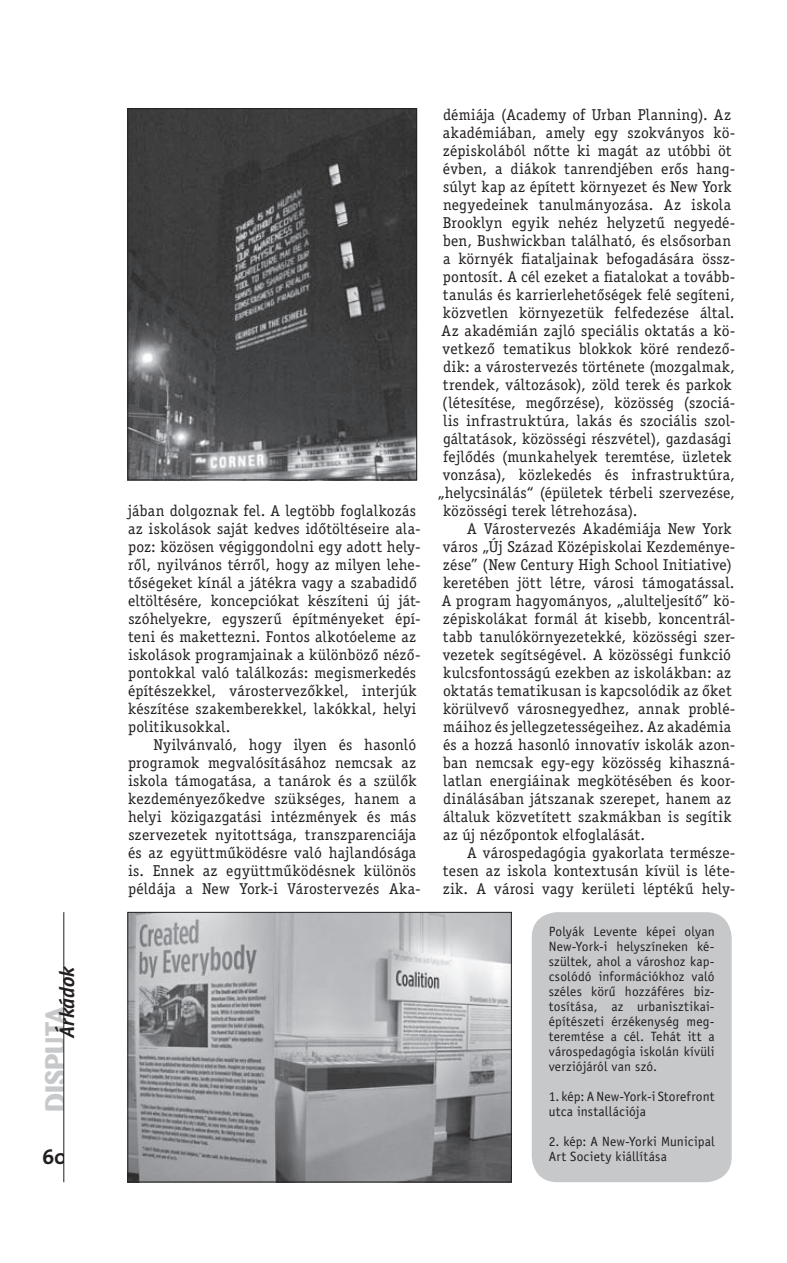
<style>
.page{position:relative;width:787px;height:1263px;background:#fff}
.page>*{position:absolute;margin:0;border:0;box-sizing:border-box;transform-origin:0 0}
.t1{font:700 29.25px "Barmeno H";color:#c7c8ca}
.t2{font:700 21px "Thesis H";color:#231f20}
.t3{font:15.75px "ITC Officina Serif Std Book H";letter-spacing:.01em;color:#231f20}
.t4{font:13.5px/15px "ITC Officina Sans Std Book H";letter-spacing:.01em;color:#231f20}
</style>
<div class="page">
<hr style="left:64px;top:912px;width:1px;height:270px;background:#231f20">
<div style="left:531px;top:912px;width:200px;height:270px;background:#c7c8ca;border-radius:26px"></div>
<img style="left:130px;top:110px;width:285px;height:368px">
<div style="left:128px;top:108px;width:289px;height:372px;border:1px solid #231f20"></div>
<img style="left:130px;top:914px;width:379px;height:266px">
<div style="left:128px;top:912px;width:383px;height:270px;border:1px solid #231f20"></div>
<p class="t1" style="left:38px;top:1112px;width:147px;rotate:-90deg">DISPUTA<sub>Árkádok</sub></p>
<p class="t2" style="left:42px;top:1139px;width:26px">60</p>
<p class="t3" style="left:128px;top:502px;width:289px">jában dolgoznak fel. A legtöbb foglalkozás</p>
<p class="t3" style="left:128px;top:520px;width:294px">az iskolások saját kedves időtöltéseire ala-</p>
<p class="t3" style="left:128px;top:538px;width:294px">poz: közösen végiggondolni egy adott hely-</p>
<p class="t3" style="left:128px;top:556px;width:294px">ről, nyilvános térről, hogy az milyen lehe-</p>
<p class="t3" style="left:128px;top:574px;width:290px">tőségeket kínál a játékra vagy a szabadidő</p>
<p class="t3" style="left:128px;top:592px;width:294px">eltöltésére, koncepciókat készíteni új ját-</p>
<p class="t3" style="left:128px;top:610px;width:294px">szóhelyekre, egyszerű építményeket épí-</p>
<p class="t3" style="left:128px;top:628px;width:290px">teni és makettezni. Fontos alkotóeleme az</p>
<p class="t3" style="left:128px;top:646px;width:294px">iskolások programjainak a különböző néző-</p>
<p class="t3" style="left:128px;top:664px;width:289px">pontokkal való találkozás: megismerkedés</p>
<p class="t3" style="left:128px;top:682px;width:290px">építészekkel, várostervezőkkel, interjúk</p>
<p class="t3" style="left:128px;top:700px;width:290px">készítése szakemberekkel, lakókkal, helyi</p>
<p class="t3" style="left:128px;top:718px;width:104px">politikusokkal.</p>
<p class="t3" style="left:154px;top:736px;width:264px">Nyilvánvaló, hogy ilyen és hasonló</p>
<p class="t3" style="left:128px;top:754px;width:289px">programok megvalósításához nemcsak az</p>
<p class="t3" style="left:128px;top:772px;width:290px">iskola támogatása, a tanárok és a szülők</p>
<p class="t3" style="left:128px;top:790px;width:289px">kezdeményezőkedve szükséges, hanem a</p>
<p class="t3" style="left:128px;top:808px;width:289px">helyi közigazgatási intézmények és más</p>
<p class="t3" style="left:128px;top:826px;width:289px">szervezetek nyitottsága, transzparenciája</p>
<p class="t3" style="left:128px;top:844px;width:289px">és az együttműködésre való hajlandósága</p>
<p class="t3" style="left:128px;top:862px;width:289px">is. Ennek az együttműködésnek különös</p>
<p class="t3" style="left:128px;top:880px;width:294px">példája a New York-i Várostervezés Aka-</p>
<p class="t3" style="left:443px;top:106px;width:289px">démiája (Academy of Urban Planning). Az</p>
<p class="t3" style="left:443px;top:124px;width:294px">akadémiában, amely egy szokványos kö-</p>
<p class="t3" style="left:443px;top:142px;width:290px">zépiskolából nőtte ki magát az utóbbi öt</p>
<p class="t3" style="left:443px;top:160px;width:294px">évben, a diákok tanrendjében erős hang-</p>
<p class="t3" style="left:443px;top:178px;width:290px">súlyt kap az épített környezet és New York</p>
<p class="t3" style="left:443px;top:196px;width:289px">negyedeinek tanulmányozása. Az iskola</p>
<p class="t3" style="left:443px;top:214px;width:294px">Brooklyn egyik nehéz helyzetű negyedé-</p>
<p class="t3" style="left:443px;top:232px;width:289px">ben, Bushwickban található, és elsősorban</p>
<p class="t3" style="left:443px;top:250px;width:294px">a környék fiataljainak befogadására össz-</p>
<p class="t3" style="left:443px;top:268px;width:294px">pontosít. A cél ezeket a fiatalokat a tovább-</p>
<p class="t3" style="left:443px;top:286px;width:293px">tanulás és karrierlehetőségek felé segíteni,</p>
<p class="t3" style="left:443px;top:304px;width:293px">közvetlen környezetük felfedezése által.</p>
<p class="t3" style="left:441px;top:322px;width:295px">Az akadémián zajló speciális oktatás a kö-</p>
<p class="t3" style="left:442px;top:340px;width:294px">vetkező tematikus blokkok köré rendező-</p>
<p class="t3" style="left:443px;top:358px;width:293px">dik: a várostervezés története (mozgalmak,</p>
<p class="t3" style="left:443px;top:376px;width:290px">trendek, változások), zöld terek és parkok</p>
<p class="t3" style="left:442px;top:394px;width:295px">(létesítése, megőrzése), közösség (szociá-</p>
<p class="t3" style="left:443px;top:412px;width:294px">lis infrastruktúra, lakás és szociális szol-</p>
<p class="t3" style="left:443px;top:430px;width:289px">gáltatások, közösségi részvétel), gazdasági</p>
<p class="t3" style="left:443px;top:448px;width:290px">fejlődés (munkahelyek teremtése, üzletek</p>
<p class="t3" style="left:442px;top:466px;width:293px">vonzása), közlekedés és infrastruktúra,</p>
<p class="t3" style="left:438px;top:484px;width:298px">„helycsinálás“ (épületek térbeli szervezése,</p>
<p class="t3" style="left:443px;top:502px;width:196px">közösségi terek létrehozása).</p>
<p class="t3" style="left:467px;top:520px;width:266px">A Várostervezés Akadémiája New York</p>
<p class="t3" style="left:442px;top:538px;width:294px">város „Új Század Középiskolai Kezdeménye-</p>
<p class="t3" style="left:443px;top:556px;width:290px">zése” (New Century High School Initiative)</p>
<p class="t3" style="left:443px;top:574px;width:293px">keretében jött létre, városi támogatással.</p>
<p class="t3" style="left:441px;top:592px;width:295px">A program hagyományos, „alulteljesítő” kö-</p>
<p class="t3" style="left:443px;top:610px;width:294px">zépiskolákat formál át kisebb, koncentrál-</p>
<p class="t3" style="left:443px;top:628px;width:294px">tabb tanulókörnyezetekké, közösségi szer-</p>
<p class="t3" style="left:442px;top:646px;width:290px">vezetek segítségével. A közösségi funkció</p>
<p class="t3" style="left:443px;top:664px;width:289px">kulcsfontosságú ezekben az iskolákban: az</p>
<p class="t3" style="left:443px;top:682px;width:290px">oktatás tematikusan is kapcsolódik az őket</p>
<p class="t3" style="left:443px;top:700px;width:294px">körülvevő városnegyedhez, annak problé-</p>
<p class="t3" style="left:443px;top:718px;width:289px">máihoz és jellegzetességeihez. Az akadémia</p>
<p class="t3" style="left:443px;top:736px;width:294px">és a hozzá hasonló innovatív iskolák azon-</p>
<p class="t3" style="left:443px;top:754px;width:294px">ban nemcsak egy-egy közösség kihaszná-</p>
<p class="t3" style="left:443px;top:772px;width:294px">latlan energiáinak megkötésében és koor-</p>
<p class="t3" style="left:443px;top:790px;width:289px">dinálásában játszanak szerepet, hanem az</p>
<p class="t3" style="left:443px;top:808px;width:290px">általuk közvetített szakmákban is segítik</p>
<p class="t3" style="left:443px;top:826px;width:203px">az új nézőpontok elfoglalását.</p>
<p class="t3" style="left:467px;top:844px;width:270px">A várospedagógia gyakorlata természe-</p>
<p class="t3" style="left:443px;top:862px;width:294px">tesen az iskola kontextusán kívül is léte-</p>
<p class="t3" style="left:443px;top:880px;width:294px">zik. A városi vagy kerületi léptékű hely-</p>
<p class="t4" style="left:549px;top:924px;width:167px;text-align:justify">Polyák Levente képei olyan New-York-i helyszíneken ké&shy;szültek, ahol a városhoz kap&shy;csolódó információkhoz való széles körű hozzáféres biz&shy;tosítása, az urbanisztikai&shy;építészeti érzékenység meg&shy;teremtése a cél. Tehát itt a várospedagógia iskolán kívüli verziójáról van szó.</p>
<p class="t4" style="left:549px;top:1089px;width:167px">1. kép: A New-York-i Storefront utca installációja</p>
<p class="t4" style="left:549px;top:1134px;width:167px">2. kép: A New-Yorki Municipal<br>Art Society kiállítása</p>
</div>
